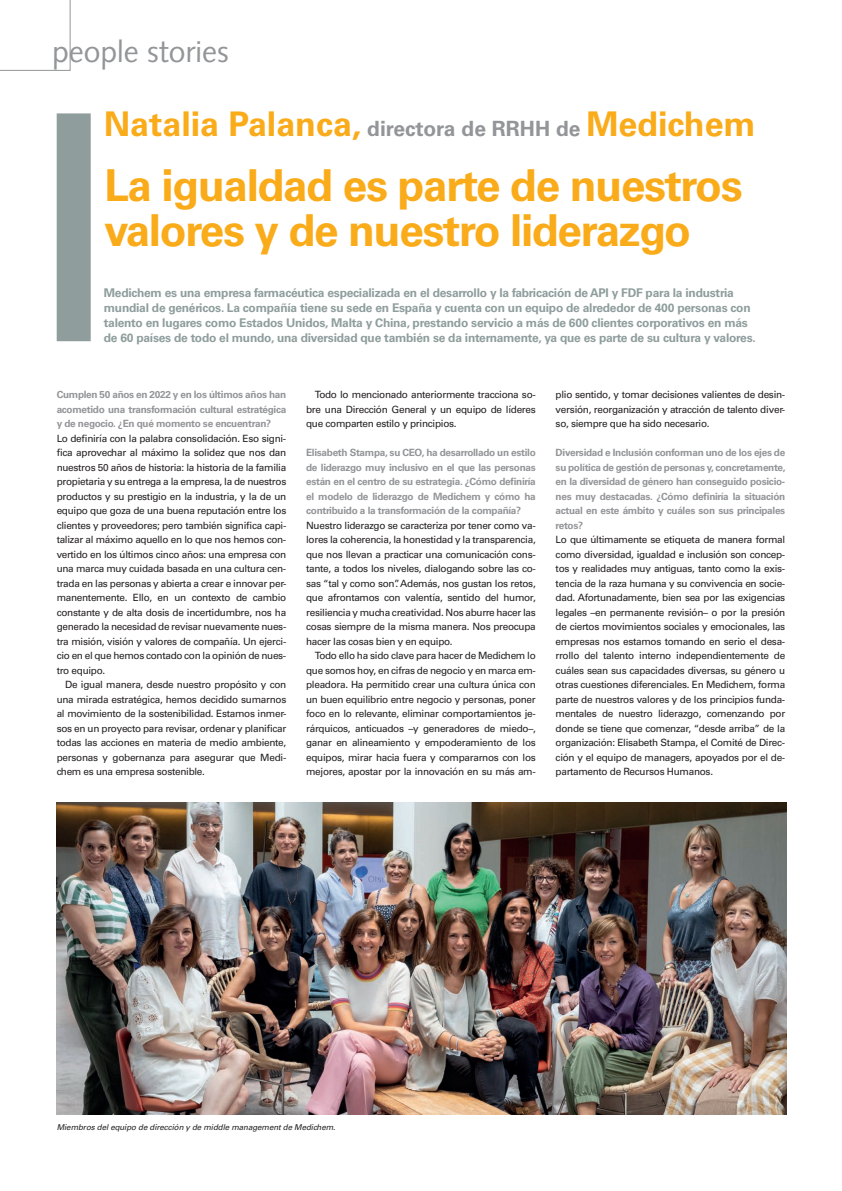
<style>
.page{position:relative;width:842px;height:1191px;background:#fff}
.page>*{position:absolute;margin:0;border:0;box-sizing:border-box;transform-origin:0 0}
.t1{font:700 44px/45px "Univers LT Std";letter-spacing:-.03em;color:#faab1a}
.t2{font:700 34px "Univers LT Std";color:#faab1a}
.t3{font:30px "Syntax LT Std";color:#939598}
.t4{font:700 12px/15px "Univers LT Std";letter-spacing:-.02em;color:#8f9d9d}
.t5{font:10px/14.5px "Univers LT Std";letter-spacing:-.03em;color:#231f20;text-align:justify}
.t6{font:700 10px/14.5px "Univers LT Std";letter-spacing:-.03em;color:#939598;text-align:justify}
.t7{font:italic 8px "Univers LT Std";letter-spacing:-.01em;color:#231f20}
.s1{font-size:21px;color:#939598}
</style>
<div class="page">
<svg style="left:0;top:0;width:70px;height:71px"></svg>
<div style="left:57px;top:113px;width:34px;height:228px;background:#8f9d9d"></div>
<img style="left:57px;top:802px;width:730px;height:312px">
<h3 class="t3" style="left:52px;top:34px;width:178px">people stories</h3>
<h2 class="t2" style="left:104px;top:104px;width:653px">Natalia Palanca, <span class="s1">directora de RRHH de</span> Medichem</h2>
<h1 class="t1" style="left:104px;top:163px;width:640px">La igualdad es parte de nuestros valores y de nuestro liderazgo</h1>
<p class="t4" style="left:104px;top:286px;width:653px">Medichem es una empresa farmacéutica especializada en el desarrollo y la fabricación de API y FDF para la industria mundial de genéricos. La compañía tiene su sede en España y cuenta con un equipo de alrededor de 400 personas con talento en lugares como Estados Unidos, Malta y China, prestando servicio a más de 600 clientes corporativos en más de 60 países de todo el mundo, una diversidad que también se da internamente, ya que es parte de su cultura y valores.</p>
<p class="t6" style="left:57px;top:387px;width:231px">Cumplen 50 años en 2022 y en los últimos años han acometido una transformación cultural estratégica y de negocio. ¿En qué momento se encuentran?</p>
<p class="t5" style="left:57px;top:431px;width:231px">Lo definiría con la palabra consolidación. Eso signi&shy;fica aprovechar al máximo la solidez que nos dan nuestros 50 años de historia: la historia de la familia propietaria y su entrega a la empresa, la de nuestros productos y su prestigio en la industria, y la de un equipo que goza de una buena reputación entre los clientes y proveedores; pero también significa capi&shy;talizar al máximo aquello en lo que nos hemos con&shy;vertido en los últimos cinco años: una empresa con una marca muy cuidada basada en una cultura cen&shy;trada en las personas y abierta a crear e innovar per&shy;manentemente. Ello, en un contexto de cambio constante y de alta dosis de incertidumbre, nos ha generado la necesidad de revisar nuevamente nues&shy;tra misión, visión y valores de compañía. Un ejerci&shy;cio en el que hemos contado con la opinión de nues&shy;tro equipo.</p>
<p class="t5" style="left:57px;top:677px;width:231px;text-indent:8px">De igual manera, desde nuestro propósito y con una mirada estratégica, hemos decidido sumarnos al movimiento de la sostenibilidad. Estamos inmer&shy;sos en un proyecto para revisar, ordenar y planificar todas las acciones en materia de medio ambiente, personas y gobernanza para asegurar que Medi&shy;chem es una empresa sostenible.</p>
<p class="t5" style="left:306px;top:387px;width:231px;text-indent:9px">Todo lo mencionado anteriormente tracciona so&shy;bre una Dirección General y un equipo de líderes que comparten estilo y principios.</p>
<p class="t6" style="left:306px;top:445px;width:231px">Elisabeth Stampa, su CEO, ha desarrollado un estilo de liderazgo muy inclusivo en el que las personas están en el centro de su estrategia. ¿Cómo definiría el modelo de liderazgo de Medichem y cómo ha contribuido a la transformación de la compañía?</p>
<p class="t5" style="left:306px;top:518px;width:231px">Nuestro liderazgo se caracteriza por tener como va&shy;lores la coherencia, la honestidad y la transparencia, que nos llevan a practicar una comunicación cons&shy;tante, a todos los niveles, dialogando sobre las co&shy;sas “tal y como son”. Además, nos gustan los retos, que afrontamos con valentía, sentido del humor, resiliencia y mucha creatividad. Nos aburre hacer las cosas siempre de la misma manera. Nos preocupa hacer las cosas bien y en equipo.</p>
<p class="t5" style="left:306px;top:648px;width:231px;text-indent:9px">Todo ello ha sido clave para hacer de Medichem lo que somos hoy, en cifras de negocio y en marca em&shy;pleadora. Ha permitido crear una cultura única con un buen equilibrio entre negocio y personas, poner foco en lo relevante, eliminar comportamientos je&shy;rárquicos, anticuados –y generadores de miedo–, ganar en alineamiento y empoderamiento de los equipos, mirar hacia fuera y compararnos con los mejores, apostar por la innovación en su más am-</p>
<p class="t5" style="left:556px;top:387px;width:231px">plio sentido, y tomar decisiones valientes de desin&shy;versión, reorganización y atracción de talento diver&shy;so, siempre que ha sido necesario.</p>
<p class="t6" style="left:556px;top:445px;width:231px">Diversidad e Inclusión conforman uno de los ejes de su política de gestión de personas y, concretamente, en la diversidad de género han conseguido posicio&shy;nes muy destacadas. ¿Cómo definiría la situación actual en este ámbito y cuáles son sus principales retos?</p>
<p class="t5" style="left:556px;top:532px;width:231px">Lo que últimamente se etiqueta de manera formal como diversidad, igualdad e inclusión son concep&shy;tos y realidades muy antiguas, tanto como la exis&shy;tencia de la raza humana y su convivencia en socie&shy;dad. Afortunadamente, bien sea por las exigencias legales –en permanente revisión– o por la presión de ciertos movimientos sociales y emocionales, las empresas nos estamos tomando en serio el desa&shy;rrollo del talento interno independientemente de cuáles sean sus capacidades diversas, su género u otras cuestiones diferenciales. En Medichem, forma parte de nuestros valores y de los principios funda&shy;mentales de nuestro liderazgo, comenzando por donde se tiene que comenzar, “desde arriba” de la organización: Elisabeth Stampa, el Comité de Direc&shy;ción y el equipo de managers, apoyados por el de&shy;partamento de Recursos Humanos.</p>
<p class="t7" style="left:57px;top:1122px;width:280px">Miembros del equipo de dirección y de middle management de Medichem.</p>
</div>
